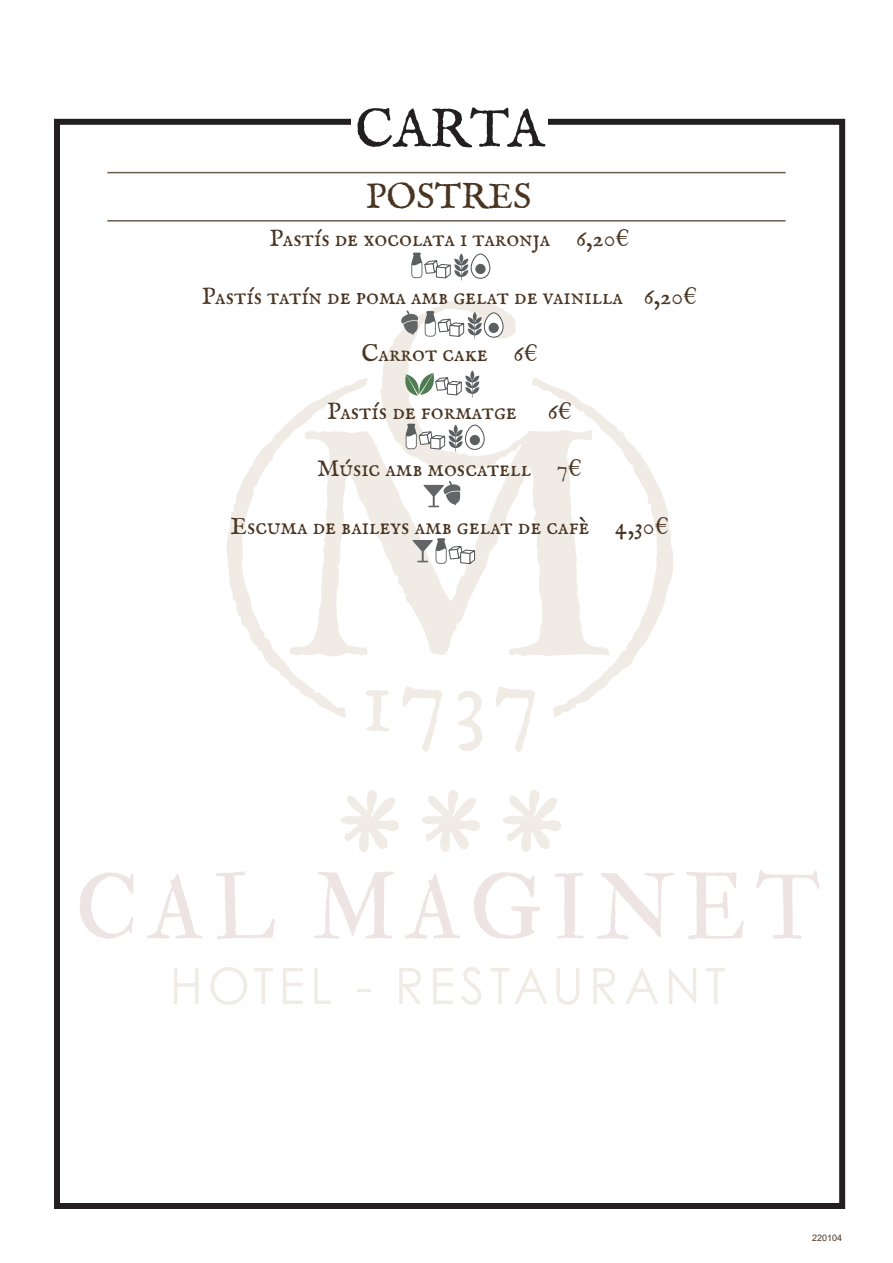
<style>
.page{position:relative;width:893px;height:1263px;background:#fff}
.page>*{position:absolute;margin:0;border:0;box-sizing:border-box;transform-origin:0 0}
.Menu_Title{font:54px "IM FELL English SC";letter-spacing:-.01em;color:#231f20}
.Menu_Title-2{font:36px "IM FELL English SC";color:#4a3522}
.Menu_Title-3{font:24px "IM FELL English SC";color:#4a3522}
.Menu_Title-4{font:9px "Arial";color:#4a3522}
</style>
<div class="page">
<div style="left:54px;top:119px;width:791px;height:1090px;border:6px solid #231f20"></div>
<svg style="left:80px;top:872px;width:54px;height:67px"></svg>
<svg style="left:147px;top:874px;width:55px;height:64px"></svg>
<svg style="left:216px;top:871px;width:59px;height:68px"></svg>
<svg style="left:313px;top:872px;width:81px;height:67px"></svg>
<svg style="left:405px;top:874px;width:55px;height:64px"></svg>
<svg style="left:474px;top:872px;width:66px;height:67px"></svg>
<svg style="left:555px;top:873px;width:29px;height:65px"></svg>
<svg style="left:597px;top:873px;width:77px;height:67px"></svg>
<svg style="left:686px;top:872px;width:58px;height:67px"></svg>
<svg style="left:756px;top:870px;width:63px;height:69px"></svg>
<svg style="left:366px;top:690px;width:23px;height:41px"></svg>
<svg style="left:403px;top:686px;width:39px;height:66px"></svg>
<svg style="left:458px;top:691px;width:25px;height:60px"></svg>
<svg style="left:496px;top:686px;width:35px;height:66px"></svg>
<svg style="left:370px;top:300px;width:161px;height:356px"></svg>
<svg style="left:531px;top:378px;width:143px;height:340px"></svg>
<svg style="left:226px;top:378px;width:144px;height:341px"></svg>
<svg style="left:340px;top:790px;width:59px;height:62px"></svg>
<svg style="left:421px;top:790px;width:59px;height:62px"></svg>
<svg style="left:503px;top:790px;width:58px;height:62px"></svg>
<svg style="left:174px;top:968px;width:25px;height:36px"></svg>
<svg style="left:211px;top:967px;width:36px;height:38px"></svg>
<svg style="left:254px;top:968px;width:19px;height:36px"></svg>
<svg style="left:283px;top:968px;width:20px;height:36px"></svg>
<svg style="left:314px;top:968px;width:17px;height:36px"></svg>
<svg style="left:357px;top:989px;width:13px;height:3px"></svg>
<svg style="left:399px;top:968px;width:22px;height:36px"></svg>
<svg style="left:433px;top:968px;width:20px;height:36px"></svg>
<svg style="left:461px;top:967px;width:20px;height:38px"></svg>
<svg style="left:490px;top:968px;width:58px;height:36px"></svg>
<svg style="left:556px;top:968px;width:23px;height:37px"></svg>
<svg style="left:593px;top:968px;width:22px;height:36px"></svg>
<svg style="left:625px;top:968px;width:33px;height:36px"></svg>
<svg style="left:669px;top:968px;width:27px;height:36px"></svg>
<svg style="left:706px;top:968px;width:19px;height:36px"></svg>
<svg style="left:354px;top:118px;width:195px;height:8px"></svg>
<hr style="left:107px;top:172px;width:679px;height:1px;background:#6c5d4d">
<hr style="left:107px;top:220px;width:679px;height:2px;background:#6c5d4d">
<svg style="left:411px;top:253px;width:80px;height:28px"></svg>
<div style="left:475px;top:264px;width:11px;height:10px;background:#5b5f60;border-radius:50%"></div>
<svg style="left:401px;top:310px;width:17px;height:25px"></svg>
<svg style="left:425px;top:311px;width:79px;height:30px"></svg>
<div style="left:489px;top:323px;width:10px;height:10px;background:#5b5f60;border-radius:50%"></div>
<svg style="left:401px;top:370px;width:78px;height:30px"></svg>
<svg style="left:423px;top:481px;width:38px;height:26px"></svg>
<svg style="left:406px;top:424px;width:79px;height:30px"></svg>
<div style="left:470px;top:435px;width:10px;height:10px;background:#5b5f60;border-radius:50%"></div>
<svg style="left:412px;top:538px;width:65px;height:31px"></svg>
<p class="Menu_Title" style="left:355px;top:97px;width:191px">CARTA</p>
<p class="Menu_Title-2" style="left:366px;top:175px;width:167px">POSTRES</p>
<p class="Menu_Title-3" style="left:270px;top:224px;width:361px">Pastís de xocolata i taronja 6,20€</p>
<p class="Menu_Title-3" style="left:202px;top:282px;width:497px">Pastís tatín de poma amb gelat de vainilla 6,20€</p>
<p class="Menu_Title-3" style="left:361px;top:339px;width:178px">Carrot cake 6€</p>
<p class="Menu_Title-3" style="left:327px;top:397px;width:191px">Pastís de formatge</p>
<p class="Menu_Title-3" style="left:548px;top:397px;width:26px">6€</p>
<p class="Menu_Title-3" style="left:317px;top:455px;width:266px">Músic amb moscatell 7€</p>
<p class="Menu_Title-3" style="left:230px;top:512px;width:440px">Escuma de baileys amb gelat de cafè 4,30€</p>
<p class="Menu_Title-4" style="left:812px;top:1232px;width:32px">220104</p>
</div>
